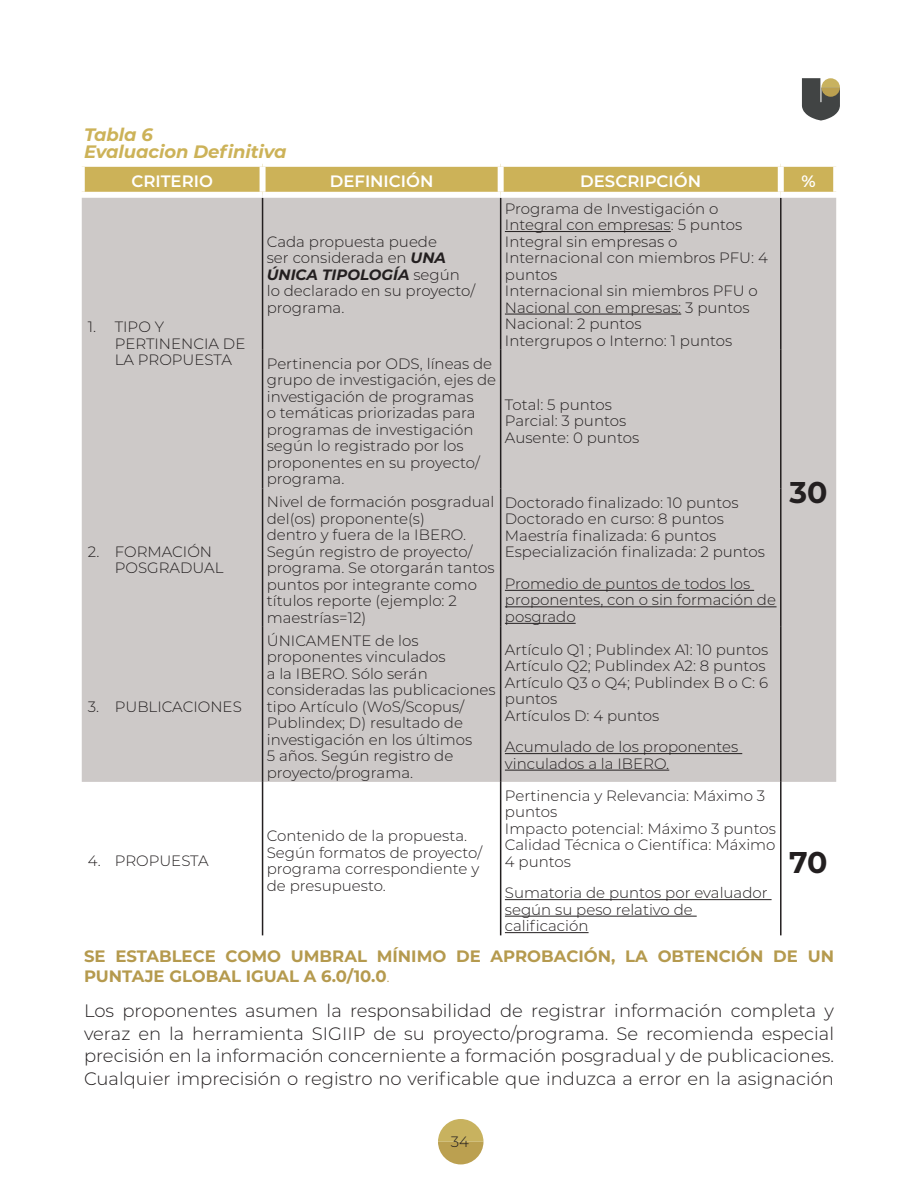
<style>
.page{position:relative;width:918px;height:1188px;background:#fff}
.page>*{position:absolute;margin:0;border:0;box-sizing:border-box;transform-origin:0 0}
.t1{font:700 30px "Montserrat";color:#231f20}
.t2{font:300 18px/22.5px "Montserrat";color:#231f20;text-align:justify}
.t3{font:italic 700 18px/16.5px "Montserrat";letter-spacing:-.005em;color:#ccb258}
.t4{font:700 16.5px/19.5px "Montserrat";color:#b59a4e}
.t5{font:600 16.5px "Montserrat";color:#fff}
.t6{font:300 15px/16.5px "Montserrat";color:#231f20}
.s1{font-weight:700;font-style:italic}
.s2{font-weight:300}
</style>
<div class="page">
<svg style="left:438px;top:1119px;width:45px;height:45px"></svg>
<svg style="left:802px;top:78px;width:38px;height:43px;background:#716f62"></svg>
<div style="left:85px;top:167px;width:748px;height:25px;background:#ccb258"></div>
<div style="left:82px;top:198px;width:754px;height:584px;background:#cdc9c8"></div>
<div style="left:260px;top:167px;width:6px;height:25px;background:#fff"></div>
<div style="left:498px;top:167px;width:6px;height:25px;background:#fff"></div>
<div style="left:778px;top:167px;width:6px;height:25px;background:#fff"></div>
<hr style="left:262px;top:198px;width:1px;height:152px;background:#231f20">
<hr style="left:500px;top:198px;width:1px;height:152px;background:#231f20">
<hr style="left:780px;top:198px;width:2px;height:152px;background:#231f20">
<hr style="left:262px;top:350px;width:1px;height:138px;background:#231f20">
<hr style="left:500px;top:350px;width:1px;height:138px;background:#231f20">
<hr style="left:780px;top:350px;width:2px;height:138px;background:#231f20">
<hr style="left:262px;top:488px;width:1px;height:139px;background:#231f20">
<hr style="left:500px;top:488px;width:1px;height:139px;background:#231f20">
<hr style="left:780px;top:488px;width:2px;height:139px;background:#231f20">
<hr style="left:262px;top:627px;width:1px;height:155px;background:#231f20">
<hr style="left:500px;top:627px;width:1px;height:155px;background:#231f20">
<hr style="left:780px;top:627px;width:2px;height:155px;background:#231f20">
<hr style="left:262px;top:782px;width:1px;height:153px;background:#231f20">
<hr style="left:500px;top:782px;width:1px;height:153px;background:#231f20">
<hr style="left:780px;top:782px;width:2px;height:153px;background:#231f20">
<hr style="left:505px;top:231px;width:166px;height:1px;background:#231f20">
<hr style="left:505px;top:314px;width:176px;height:1px;background:#231f20">
<hr style="left:505px;top:590px;width:249px;height:1px;background:#231f20">
<hr style="left:505px;top:606px;width:272px;height:1px;background:#231f20">
<hr style="left:505px;top:623px;width:71px;height:1px;background:#231f20">
<hr style="left:505px;top:753px;width:237px;height:1px;background:#231f20">
<hr style="left:505px;top:770px;width:164px;height:1px;background:#231f20">
<hr style="left:505px;top:899px;width:267px;height:1px;background:#231f20">
<hr style="left:505px;top:916px;width:192px;height:1px;background:#231f20">
<hr style="left:505px;top:932px;width:84px;height:1px;background:#231f20">
<p class="t3" style="left:84px;top:126px;width:204px">Tabla 6<br>Evaluacion Definitiva</p>
<p class="t5" style="left:131px;top:170px;width:83px">CRITERIO</p>
<p class="t5" style="left:330px;top:170px;width:105px">DEFINICIÓN</p>
<p class="t5" style="left:580px;top:170px;width:122px">DESCRIPCIÓN</p>
<p class="t5" style="left:801px;top:170px;width:16px">%</p>
<p class="t6" style="left:115px;top:318px;width:132px;text-indent:-27px">1. TIPO Y<br>PERTINENCIA DE<br>LA PROPUESTA</p>
<p class="t6" style="left:115px;top:543px;width:110px;text-indent:-27px">2. FORMACIÓN<br>POSGRADUAL</p>
<p class="t6" style="left:88px;top:698px;width:156px">3. PUBLICACIONES</p>
<p class="t6" style="left:88px;top:852px;width:123px">4. PROPUESTA</p>
<p class="t6" style="left:267px;top:233px;width:210px">Cada propuesta puede<br>ser considerada en <span class="s1">UNA<br>ÚNICA TIPOLOGÍA</span> según lo declarado en su proyecto/ programa.</p>
<p class="t6" style="left:267px;top:355px;width:231px">Pertinencia por ODS, líneas de grupo de investigación, ejes de investigación de programas<br>o temáticas priorizadas para programas de investigación según lo registrado por los proponentes en su proyecto/ programa.</p>
<p class="t6" style="left:505px;top:200px;width:264px">Programa de Investigación o<br>Integral con empresas: 5 puntos<br>Integral sin empresas o<br>Internacional con miembros PFU: 4 puntos<br>Internacional sin miembros PFU o<br>Nacional con empresas: 3 puntos<br>Nacional: 2 puntos<br>Intergrupos o Interno: 1 puntos</p>
<p class="t6" style="left:505px;top:396px;width:136px">Total: 5 puntos<br>Parcial: 3 puntos<br>Ausente: 0 puntos</p>
<p class="t6" style="left:267px;top:493px;width:229px">Nivel de formación posgradual del(os) proponente(s)<br>dentro y fuera de la IBERO.<br>Según registro de proyecto/ programa. Se otorgarán tantos puntos por integrante como títulos reporte (ejemplo: 2 maestrías=12)</p>
<p class="t6" style="left:505px;top:494px;width:262px">Doctorado finalizado: 10 puntos<br>Doctorado en curso: 8 puntos<br>Maestría finalizada: 6 puntos<br>Especialización finalizada: 2 puntos</p>
<p class="t6" style="left:505px;top:575px;width:273px">Promedio de puntos de todos los proponentes, con o sin formación de posgrado</p>
<p class="t6" style="left:267px;top:632px;width:230px">ÚNICAMENTE de los proponentes vinculados<br>a la IBERO. Sólo serán consideradas las publicaciones tipo Artículo (WoS/Scopus/<br>Publindex; D) resultado de investigación en los últimos<br>5 años. Según registro de proyecto/programa.</p>
<p class="t6" style="left:505px;top:641px;width:265px">Artículo Q1 ; Publindex A1: 10 puntos<br>Artículo Q2; Publindex A2: 8 puntos<br>Artículo Q3 o Q4; Publindex B o C: 6 puntos<br>Artículos D: 4 puntos</p>
<p class="t6" style="left:505px;top:738px;width:235px">Acumulado de los proponentes vinculados a la IBERO.</p>
<p class="t6" style="left:267px;top:827px;width:217px">Contenido de la propuesta.<br>Según formatos de proyecto/ programa correspondiente y de presupuesto.</p>
<p class="t6" style="left:505px;top:787px;width:272px">Pertinencia y Relevancia: Máximo 3 puntos<br>Impacto potencial: Máximo 3 puntos<br>Calidad Técnica o Científica: Máximo<br>4 puntos</p>
<p class="t6" style="left:505px;top:884px;width:264px">Sumatoria de puntos por evaluador según su peso relativo de calificación</p>
<h1 class="t1" style="left:789px;top:471px;width:40px">30</h1>
<h1 class="t1" style="left:789px;top:841px;width:40px">70</h1>
<p class="t4" style="left:84px;top:946px;width:752px">SE ESTABLECE COMO UMBRAL MÍNIMO DE APROBACIÓN, LA OBTENCIÓN DE UN<br>PUNTAJE GLOBAL IGUAL A 6.0/10.0<span class="s2">.</span></p>
<p class="t2" style="left:84px;top:999px;width:752px">Los proponentes asumen la responsabilidad de registrar información completa y veraz en la herramienta SIGIIP de su proyecto/programa. Se recomienda especial precisión en la información concerniente a formación posgradual y de publicaciones.<br>Cualquier imprecisión o registro no verificable que induzca a error en la asignación</p>
<p class="t6" style="left:451px;top:1133px;width:20px">34</p>
</div>
